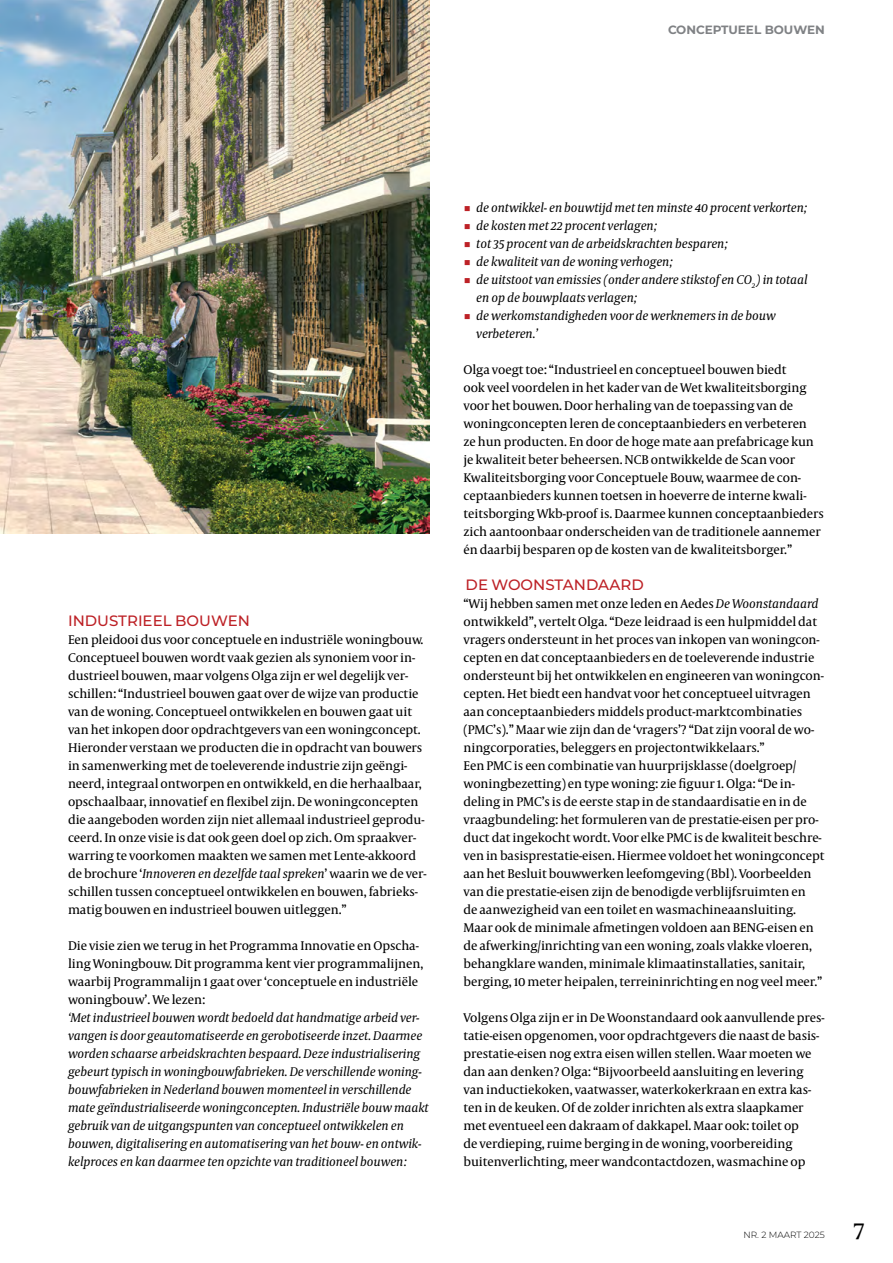
<style>
.page{position:relative;width:893px;height:1263px;background:#fff}
.page>*{position:absolute;margin:0;border:0;box-sizing:border-box;transform-origin:0 0}
.t1{font:24px "Capitolium News 2";color:#000}
.t2{font:500 15px "Montserrat";color:#bd2126}
.t3{font:12.9px/18px "Capitolium News 2";letter-spacing:-.005em;color:#000}
.t4{font:italic 12.9px/18px "Capitolium News 2";letter-spacing:-.005em;color:#000}
.t5{font:700 12px "Montserrat";color:#808285}
.t6{font:300 9px "Montserrat";color:#000}
.s1{font-style:italic}
.s2{font-family:"Montserrat";font-style:normal;color:#bd2126}
</style>
<div class="page">
<img style="left:0;top:0;width:429px;height:533px">
<p class="t5" style="left:668px;top:21px;width:158px">CONCEPTUEEL BOUWEN</p>
<p class="t2" style="left:68px;top:611px;width:183px">INDUSTRIEEL BOUWEN</p>
<p class="t3" style="left:68px;top:630px;width:360px">Een pleidooi dus voor conceptuele en industriële woningbouw.<br>Conceptueel bouwen wordt vaak gezien als synoniem voor in&shy;dustrieel bouwen, maar volgens Olga zijn er wel degelijk ver&shy;schillen: “Industrieel bouwen gaat over de wijze van productie van de woning. Conceptueel ontwikkelen en bouwen gaat uit van het inkopen door opdrachtgevers van een woningconcept.<br>Hieronder verstaan we producten die in opdracht van bouwers in samenwerking met de toeleverende industrie zijn geëngi&shy;neerd, integraal ontworpen en ontwikkeld, en die herhaalbaar, opschaalbaar, innovatief en flexibel zijn. De woningconcepten die aangeboden worden zijn niet allemaal industrieel geprodu&shy;ceerd. In onze visie is dat ook geen doel op zich. Om spraakver&shy;warring te voorkomen maakten we samen met Lente-akkoord de brochure ‘<span class="s1">Innoveren en dezelfde taal spreken</span>’ waarin we de ver&shy;schillen tussen conceptueel ontwikkelen en bouwen, fabrieks&shy;matig bouwen en industrieel bouwen uitleggen.”</p>
<p class="t3" style="left:68px;top:936px;width:357px">Die visie zien we terug in het Programma Innovatie en Opscha&shy;ling Woningbouw. Dit programma kent vier programmalijnen, waarbij Programmalijn 1 gaat over ‘conceptuele en industriële woningbouw’. We lezen:</p>
<p class="t4" style="left:68px;top:1008px;width:362px">‘Met industrieel bouwen wordt bedoeld dat handmatige arbeid ver&shy;vangen is door geautomatiseerde en gerobotiseerde inzet. Daarmee worden schaarse arbeidskrachten bespaard. Deze industrialisering gebeurt typisch in woningbouwfabrieken. De verschillende woning&shy;bouwfabrieken in Nederland bouwen momenteel in verschillende mate geïndustrialiseerde woningconcepten. Industriële bouw maakt gebruik van de uitgangspunten van conceptueel ontwikkelen en bouwen, digitalisering en automatisering van het bouw- en ontwik&shy;kelproces en kan daarmee ten opzichte van traditioneel bouwen:</p>
<p class="t4" style="left:463px;top:198px;width:346px"><span class="s2">■</span> de ontwikkel- en bouwtijd met ten minste 40 procent verkorten;</p>
<p class="t4" style="left:463px;top:216px;width:195px"><span class="s2">■</span> de kosten met 22 procent verlagen;</p>
<p class="t4" style="left:463px;top:234px;width:266px"><span class="s2">■</span> tot 35 procent van de arbeidskrachten besparen;</p>
<p class="t4" style="left:463px;top:252px;width:211px"><span class="s2">■</span> de kwaliteit van de woning verhogen;</p>
<p class="t4" style="left:476px;top:270px;width:333px;text-indent:-13px"><span class="s2">■</span> de uitstoot van emissies (onder andere stikstof en CO<sub>2</sub> ) in totaal en op de bouwplaats verlagen;</p>
<p class="t4" style="left:476px;top:306px;width:301px;text-indent:-13px"><span class="s2">■</span> de werkomstandigheden voor de werknemers in de bouw verbeteren.’</p>
<p class="t3" style="left:463px;top:360px;width:362px">Olga voegt toe: “Industrieel en conceptueel bouwen biedt<br>ook veel voordelen in het kader van de Wet kwaliteitsborging voor het bouwen. Door herhaling van de toepassing van de woningconcepten leren de conceptaanbieders en verbeteren<br>ze hun producten. En door de hoge mate aan prefabricage kun je kwaliteit beter beheersen. NCB ontwikkelde de Scan voor Kwaliteitsborging voor Conceptuele Bouw, waarmee de con&shy;ceptaanbieders kunnen toetsen in hoeverre de interne kwali&shy;teitsborging Wkb-proof is. Daarmee kunnen conceptaanbieders zich aantoonbaar onderscheiden van de traditionele aannemer én daarbij besparen op de kosten van de kwaliteitsborger.”</p>
<p class="t2" style="left:466px;top:575px;width:180px">DE WOONSTANDAARD</p>
<p class="t3" style="left:463px;top:594px;width:363px">“Wij hebben samen met onze leden en Aedes <span class="s1">De Woonstandaard </span>ontwikkeld”, vertelt Olga. “Deze leidraad is een hulpmiddel dat vragers ondersteunt in het proces van inkopen van woningcon&shy;cepten en dat conceptaanbieders en de toeleverende industrie ondersteunt bij het ontwikkelen en engineeren van woningcon&shy;cepten. Het biedt een handvat voor het conceptueel uitvragen aan conceptaanbieders middels product-marktcombinaties (PMC’s).” Maar wie zijn dan de ‘vragers’? “Dat zijn vooral de wo&shy;ningcorporaties, beleggers en projectontwikkelaars.”<br>Een PMC is een combinatie van huurprijsklasse (doelgroep/ woningbezetting) en type woning: zie figuur 1. Olga: “De in&shy;deling in PMC’s is de eerste stap in de standaardisatie en in de vraagbundeling: het formuleren van de prestatie-eisen per pro&shy;duct dat ingekocht wordt. Voor elke PMC is de kwaliteit beschre&shy;ven in basisprestatie-eisen. Hiermee voldoet het woningconcept aan het Besluit bouwwerken leefomgeving (Bbl). Voorbeelden van die prestatie-eisen zijn de benodigde verblijfsruimten en<br>de aanwezigheid van een toilet en wasmachineaansluiting.<br>Maar ook de minimale afmetingen voldoen aan BENG-eisen en de afwerking/inrichting van een woning, zoals vlakke vloeren, behangklare wanden, minimale klimaatinstallaties, sanitair, berging, 10 meter heipalen, terreininrichting en nog veel meer.”</p>
<p class="t3" style="left:463px;top:1008px;width:363px">Volgens Olga zijn er in De Woonstandaard ook aanvullende pres&shy;tatie-eisen opgenomen, voor opdrachtgevers die naast de basis&shy;prestatie-eisen nog extra eisen willen stellen. Waar moeten we dan aan denken? Olga: “Bijvoorbeeld aansluiting en levering van inductiekoken, vaatwasser, waterkokerkraan en extra kas&shy;ten in de keuken. Of de zolder inrichten als extra slaapkamer met eventueel een dakraam of dakkapel. Maar ook: toilet op<br>de verdieping, ruime berging in de woning, voorbereiding buitenverlichting, meer wandcontactdozen, wasmachine op</p>
<p class="t6" style="left:743px;top:1229px;width:83px">NR. 2 MAART 2025</p>
<h1 class="t1" style="left:853px;top:1213px;width:12px">7</h1>
</div>
